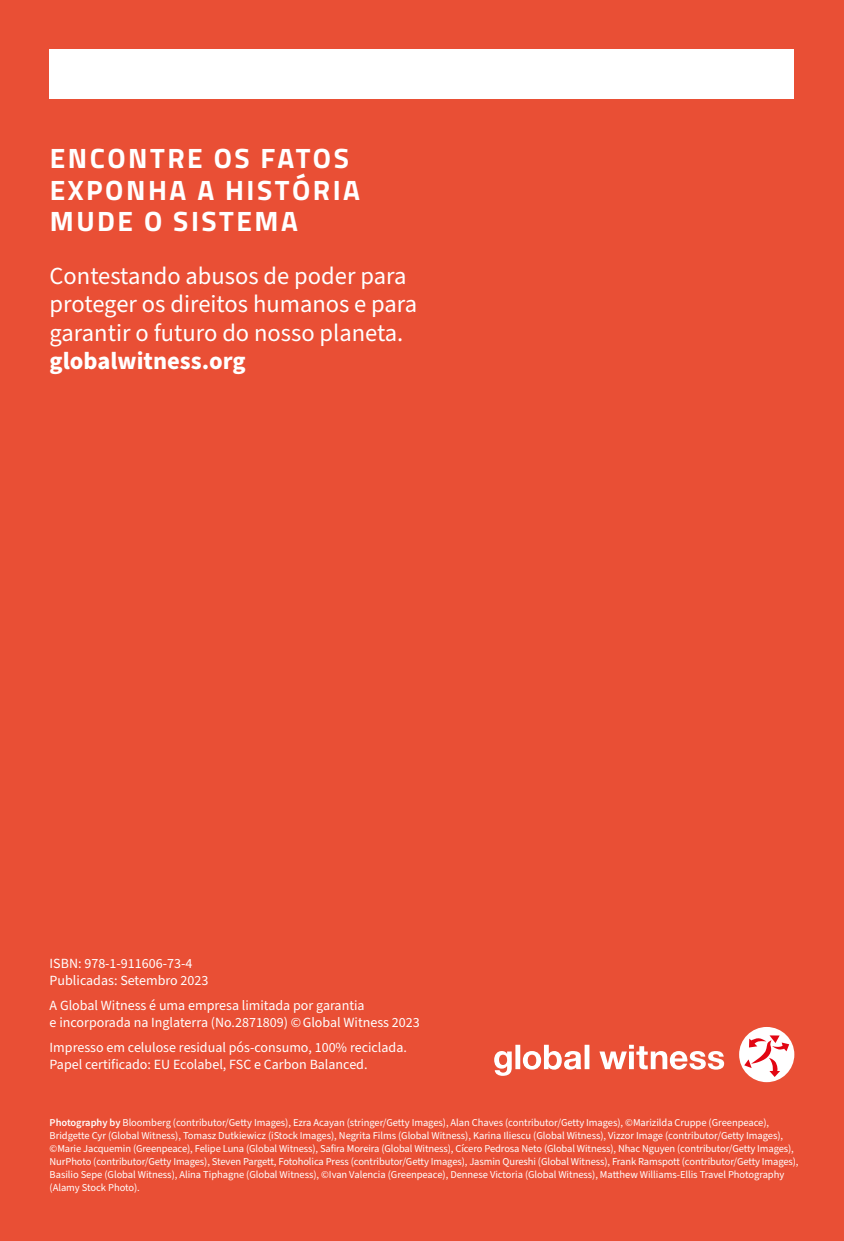
<style>
.page{position:relative;width:844px;height:1241px;background:#fff}
.page>*{position:absolute;margin:0;border:0;box-sizing:border-box;transform-origin:0 0}
.t1{font:700 28px/31.5px "Titillium Web";letter-spacing:.09em;color:#fff}
.t2{font:24.5px/28px "Source Sans Pro";color:#fff}
.t3{font:700 24.5px "Source Sans Pro";color:#fff}
.t4{font:14px/17.5px "Source Sans Pro";color:#fff}
.t5{font:10.5px/13.1px "Source Sans Pro";letter-spacing:-.01em;color:#fff}
.s1{font-weight:600}
</style>
<div class="page">
<div style="left:0;top:0;width:843px;height:1240px;background:#e94f35"></div>
<div style="left:50px;top:50px;width:744px;height:49px;background:#fff"></div>
<svg style="left:494px;top:1044px;width:230px;height:31px"></svg>
<div style="left:739px;top:1026px;width:55px;height:55px;background:#fff;border-radius:50%"></div>
<svg style="left:744px;top:1035px;width:45px;height:41px"></svg>
<h1 class="t1" style="left:50px;top:141px;width:312px">ENCONTRE OS FATOS<br>EXPONHA A HISTÓRIA<br>MUDE O SISTEMA</h1>
<h2 class="t2" style="left:50px;top:263px;width:369px">Contestando abusos de poder para proteger os direitos humanos e para garantir o futuro do nosso planeta.</h2>
<h2 class="t3" style="left:50px;top:343px;width:197px">globalwitness.org</h2>
<h3 class="t4" style="left:50px;top:954px;width:160px">ISBN: 978-1-911606-73-4<br>Publicadas: Setembro 2023</h3>
<h3 class="t4" style="left:50px;top:996px;width:371px">A Global Witness é uma empresa limitada por garantia<br>e incorporada na Inglaterra (No.2871809) © Global Witness 2023</h3>
<h3 class="t4" style="left:50px;top:1038px;width:358px">Impresso em celulose residual pós-consumo, 100% reciclada.<br>Papel certificado: EU Ecolabel, FSC e Carbon Balanced.</h3>
<p class="t5" style="left:50px;top:1115px;width:750px"><span class="s1">Photography by</span> Bloomberg (contributor/Getty Images), Ezra Acayan (stringer/Getty Images), Alan Chaves (contributor/Getty Images), ©Marizilda Cruppe (Greenpeace), Bridgette Cyr (Global Witness), Tomasz Dutkiewicz (iStock Images), Negrita Films (Global Witness), Karina Iliescu (Global Witness), Vizzor Image (contributor/Getty Images), ©Marie Jacquemin (Greenpeace), Felipe Luna (Global Witness), Safira Moreira (Global Witness), Cícero Pedrosa Neto (Global Witness), Nhac Nguyen (contributor/Getty Images), NurPhoto (contributor/Getty Images), Steven Pargett, Fotoholica Press (contributor/Getty Images), Jasmin Qureshi (Global Witness), Frank Ramspott (contributor/Getty Images), Basilio Sepe (Global Witness), Alina Tiphagne (Global Witness), ©Ivan Valencia (Greenpeace), Dennese Victoria (Global Witness), Matthew Williams-Ellis Travel Photography (Alamy Stock Photo).</p>
</div>
